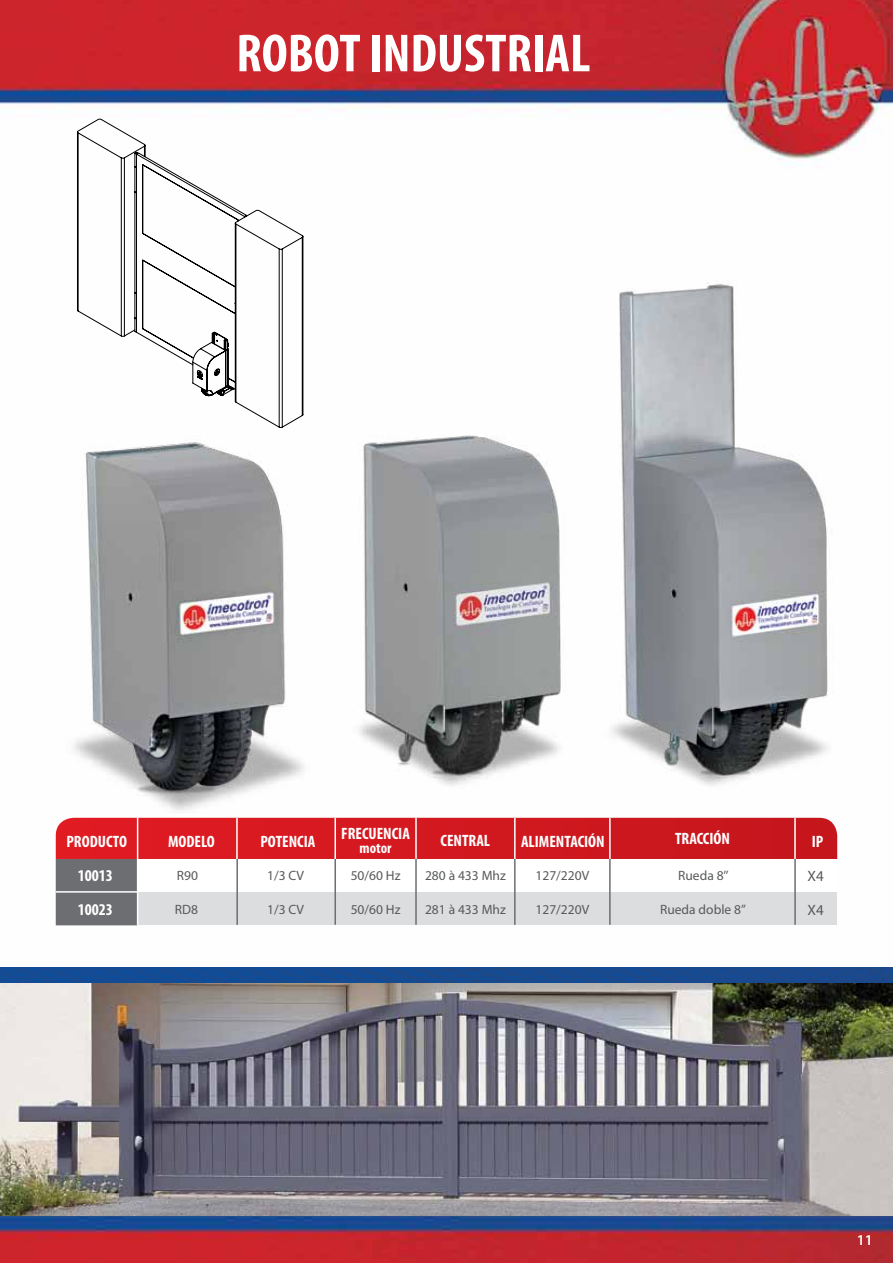
<style>
.page{position:relative;width:893px;height:1263px;background:#fff}
.page>*{position:absolute;margin:0;border:0;box-sizing:border-box;transform-origin:0 0}
.t1{font:700 condensed 54px "Myriad Pro";color:#fff}
.t2{font:700 condensed 16.5px/34px "Myriad Pro";color:#fff}
.t3{font:700 condensed 15px "Myriad Pro";color:#fff}
.t4{font:15px "Myriad Pro";color:#58595b}
.t5{font:600 15px "Myriad Pro";color:#fff}
.t6{font:13.5px "Myriad Pro";color:#58595b}
</style>
<div class="page">
<img style="left:0;top:0;width:893px;height:1263px">
<img style="left:0;top:190px;width:14px;height:105px">
<img style="left:56px;top:410px;width:265px;height:402px">
<img style="left:316px;top:221px;width:551px;height:567px">
<img style="left:0;top:967px;width:893px;height:248px">
<svg style="left:56px;top:818px;width:781px;height:41px"></svg>
<div style="left:57px;top:860px;width:780px;height:33px;background:#fff"></div>
<div style="left:57px;top:892px;width:780px;height:33px;background:#dcddde"></div>
<div style="left:56px;top:859px;width:82px;height:66px;background:#6d6e71"></div>
<hr style="left:56px;top:891px;width:82px;height:2px;background:#fff">
<hr style="left:334px;top:853px;width:2px;height:72px;background:#6d6e71">
<hr style="left:236px;top:854px;width:2px;height:71px;background:#6d6e71">
<hr style="left:334px;top:818px;width:2px;height:41px;background:#fff">
<hr style="left:236px;top:818px;width:2px;height:41px;background:#fff">
<hr style="left:415px;top:818px;width:2px;height:42px;background:#fff">
<hr style="left:514px;top:818px;width:2px;height:49px;background:#fff">
<hr style="left:609px;top:818px;width:2px;height:49px;background:#fff">
<hr style="left:794px;top:818px;width:2px;height:49px;background:#fff">
<hr style="left:137px;top:817px;width:1px;height:108px;background:#fff">
<hr style="left:415px;top:859px;width:2px;height:66px;background:#6d6e71">
<hr style="left:514px;top:859px;width:2px;height:66px;background:#6d6e71">
<hr style="left:609px;top:859px;width:2px;height:66px;background:#6d6e71">
<hr style="left:794px;top:859px;width:2px;height:66px;background:#6d6e71">
<svg style="left:135px;top:152px;width:168px;height:276px"></svg>
<svg style="left:77px;top:119px;width:157px;height:278px"></svg>
<h1 class="t1" style="left:236px;top:20px;width:356px">ROBOT INDUSTRIAL</h1>
<p class="t2" style="left:66px;top:824px;width:62px">PRODUCTO</p>
<p class="t2" style="left:168px;top:824px;width:48px">MODELO</p>
<p class="t2" style="left:260px;top:824px;width:57px">POTENCIA</p>
<p class="t2" style="left:78px;top:858px;width:37px">10013<br>10023</p>
<p class="t6" style="left:177px;top:867px;width:23px">R90</p>
<p class="t6" style="left:175px;top:901px;width:25px">RD8</p>
<p class="t6" style="left:267px;top:867px;width:38px">1/3 CV</p>
<p class="t6" style="left:267px;top:901px;width:38px">1/3 CV</p>
<p class="t2" style="left:341px;top:816px;width:70px">FRECUENCIA</p>
<p class="t3" style="left:360px;top:838px;width:34px">motor</p>
<p class="t6" style="left:351px;top:867px;width:51px">50/60 Hz</p>
<p class="t6" style="left:351px;top:901px;width:51px">50/60 Hz</p>
<p class="t2" style="left:441px;top:823px;width:51px">CENTRAL</p>
<p class="t2" style="left:521px;top:824px;width:85px">ALIMENTACIÓN</p>
<p class="t2" style="left:675px;top:821px;width:56px">TRACCIÓN</p>
<p class="t2" style="left:812px;top:824px;width:13px">IP</p>
<p class="t6" style="left:425px;top:867px;width:82px">280 à 433 Mhz</p>
<p class="t6" style="left:425px;top:901px;width:82px">281 à 433 Mhz</p>
<p class="t6" style="left:535px;top:867px;width:55px">127/220V</p>
<p class="t6" style="left:535px;top:901px;width:55px">127/220V</p>
<p class="t6" style="left:678px;top:867px;width:52px">Rueda 8’’</p>
<p class="t6" style="left:660px;top:901px;width:87px">Rueda doble 8’’</p>
<p class="t4" style="left:808px;top:866px;width:18px">X4</p>
<p class="t4" style="left:808px;top:900px;width:18px">X4</p>
<p class="t5" style="left:857px;top:1231px;width:18px">11</p>
</div>
